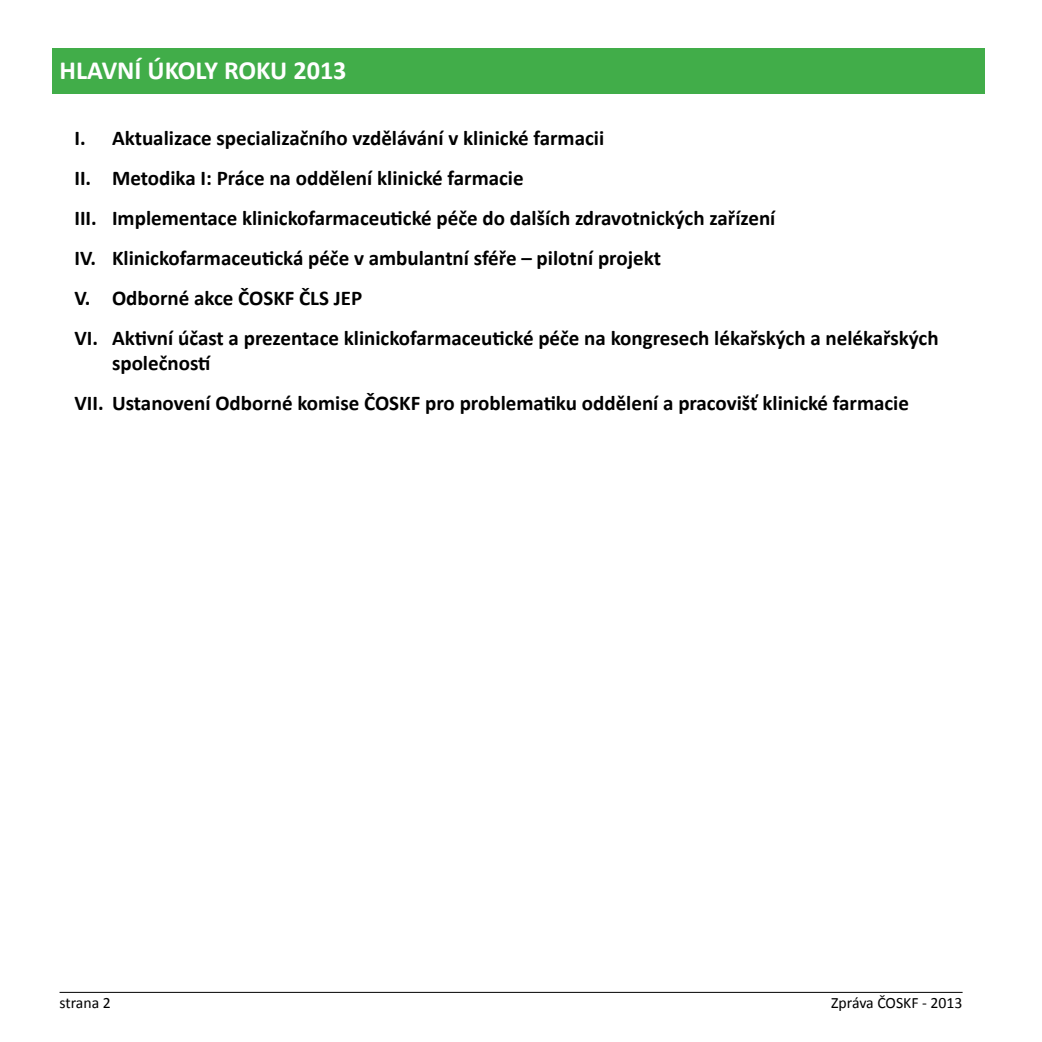
<style>
.page{position:relative;width:1042px;height:1042px;background:#fff}
.page>*{position:absolute;margin:0;border:0;box-sizing:border-box;transform-origin:0 0}
.t1{font:700 26.25px "Calibri";color:#fff}
.t2{font:700 21px/40.1px "Calibri";color:#000}
.t3{font:15.75px "Calibri";color:#000}
</style>
<div class="page">
<hr style="left:60px;top:992px;width:902px;height:1px;background:#000">
<div style="left:52px;top:48px;width:933px;height:46px;background:#41ad49"></div>
<p class="t1" style="left:60px;top:54px;width:289px">HLAVNÍ ÚKOLY ROKU 2013</p>
<p class="t2" style="left:74px;top:117px;width:866px">I. Aktualizace specializačního vzdělávání v klinické farmacii<br>II. Metodika I: Práce na oddělení klinické farmacie<br>III. Implementace klinickofarmaceutické péče do dalších zdravotnických zařízení<br>IV. Klinickofarmaceutická péče v ambulantní sféře – pilotní projekt<br>V. Odborné akce ČOSKF ČLS JEP<br>VI. Aktivní účast a prezentace klinickofarmaceutické péče na kongresech lékařských a nelékařských</p>
<p class="t2" style="left:74px;top:343px;width:836px;text-indent:38px">společností<br>VII. Ustanovení Odborné komise ČOSKF pro problematiku oddělení a pracovišť klinické farmacie</p>
<p class="t3" style="left:60px;top:992px;width:53px">strana 2</p>
<p class="t3" style="left:831px;top:992px;width:133px">Zpráva ČOSKF - 2013</p>
</div>
